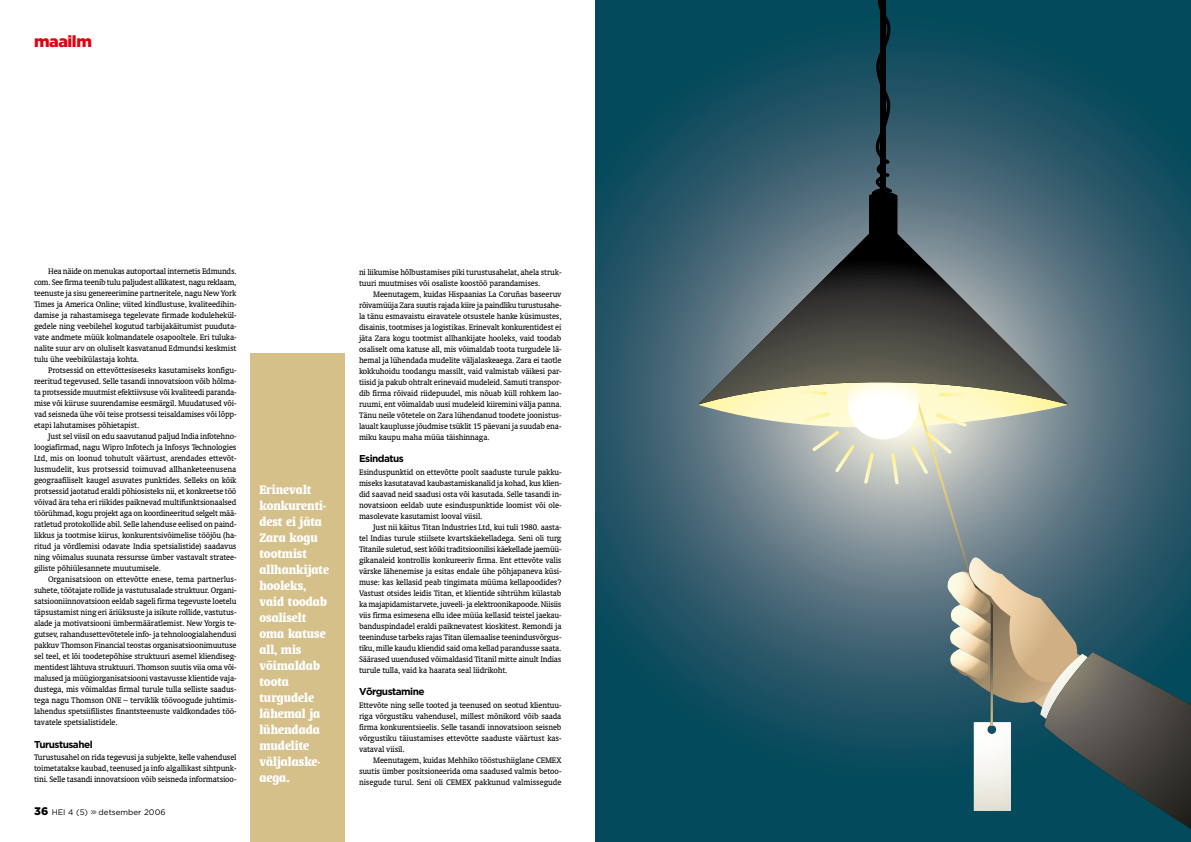
<style>
.page{position:relative;width:1191px;height:842px;background:#fff}
.page>*{position:absolute;margin:0;border:0;box-sizing:border-box;transform-origin:0 0}
.t1{font:900 16px "Gotham";letter-spacing:-.025em;color:#e30010}
.t2{font:700 condensed 14px/16px "Oranda BT";color:#fff}
.t3{font:700 10px "Gotham";letter-spacing:-.05em;color:#000}
.t4{font:9px/11px "Oranda BT";letter-spacing:-.015em;color:#000;text-align:justify}
.t5{font:8px "Gotham";color:#000}
.s1{font-weight:900;font-size:11px}
</style>
<div class="page">
<div style="left:251px;top:353px;width:94px;height:489px;background:#d4c088"></div>
<svg style="left:595px;top:0;width:596px;height:842px;background:#1e5465"></svg>
<svg style="left:869px;top:0;width:29px;height:219px;background:#183742"></svg>
<svg style="left:698px;top:219px;width:370px;height:100px;background:#56656d"></svg>
<svg style="left:698px;top:319px;width:493px;height:519px;background:#59747a"></svg>
<h1 class="t1" style="left:34px;top:32px;width:59px">maailm</h1>
<p class="t4" style="left:34px;top:266px;width:204px;text-indent:14px">Hea näide on menukas autoportaal internetis Edmunds. com. See firma teenib tulu paljudest allikatest, nagu reklaam, teenuste ja sisu genereerimine partneritele, nagu New York Times ja America Online; viited kindlustuse, kvaliteedihin&shy;damise ja rahastamisega tegelevate firmade kodulehekül&shy;gedele ning veebilehel kogutud tarbijakäitumist puuduta&shy;vate andmete müük kolmandatele osapooltele. Eri tuluka&shy;nalite suur arv on oluliselt kasvatanud Edmundsi keskmist tulu ühe veebikülastaja kohta.</p>
<p class="t4" style="left:34px;top:365px;width:204px;text-indent:14px">Protsessid on ettevõttesiseseks kasutamiseks konfigu&shy;reeritud tegevused. Selle tasandi innovatsioon võib hõlma&shy;ta protsesside muutmist efektiivsuse või kvaliteedi paranda&shy;mise või kiiruse suurendamise eesmärgil. Muudatused või&shy;vad seisneda ühe või teise protsessi teisaldamises või lõpp&shy;etapi lahutamises põhietapist.</p>
<p class="t4" style="left:34px;top:431px;width:204px;text-indent:14px">Just sel viisil on edu saavutanud paljud India infotehno&shy;loogiafirmad, nagu Wipro Infotech ja Infosys Technologies Ltd, mis on loonud tohutult väärtust, arendades ettevõt&shy;lusmudelit, kus protsessid toimuvad allhanketeenusena geograafiliselt kaugel asuvates punktides. Selleks on kõik protsessid jaotatud eraldi põhiosisteks nii, et konkreetse töö võivad ära teha eri riikides paiknevad multifunktsionaalsed töörühmad, kogu projekt aga on koordineeritud selgelt mää&shy;ratletud protokollide abil. Selle lahenduse eelised on paind&shy;likkus ja tootmise kiirus, konkurentsivõimelise tööjõu (ha&shy;ritud ja võrdlemisi odavate India spetsialistide) saadavus ning võimalus suunata ressursse ümber vastavalt stratee&shy;giliste põhiülesannete muutumisele.</p>
<p class="t4" style="left:34px;top:574px;width:204px;text-indent:14px">Organisatsioon on ettevõtte enese, tema partnerlus&shy;suhete, töötajate rollide ja vastutusalade struktuur. Organi&shy;satsiooniinnovatsioon eeldab sageli firma tegevuste loetelu täpsustamist ning eri äriüksuste ja isikute rollide, vastutus&shy;alade ja motivatsiooni ümbermääratlemist. New Yorgis te&shy;gutsev, rahandusettevõtetele info- ja tehnoloogialahendusi pakkuv Thomson Financial teostas organisatsioonimuutuse sel teel, et lõi toodetepõhise struktuuri asemel kliendiseg&shy;mentidest lähtuva struktuuri. Thomson suutis viia oma või&shy;malused ja müügiorganisatsiooni vastavusse klientide vaja&shy;dustega, mis võimaldas firmal turule tulla selliste saadus&shy;tega nagu Thomson ONE – terviklik töövoogude juhtimis&shy;lahendus spetsiifilistes finantsteenuste valdkondades töö&shy;tavatele spetsialistidele.</p>
<p class="t3" style="left:34px;top:738px;width:60px">Turustusahel</p>
<p class="t4" style="left:34px;top:752px;width:204px">Turustusahel on rida tegevusi ja subjekte, kelle vahendusel toimetatakse kaubad, teenused ja info algallikast sihtpunk&shy;tini. Selle tasandi innovatsioon võib seisneda informatsioo-</p>
<p class="t5" style="left:34px;top:808px;width:133px"><span class="s1">36</span> HEI 4 (5) &gt;&gt;&gt; detsember 2006</p>
<h2 class="t2" style="left:259px;top:481px;width:71px">Erinevalt konkurenti&shy;dest ei jäta<br>Zara kogu tootmist allhankijate hooleks, vaid toodab osaliselt oma katuse all, mis võimaldab toota turgudele lähemal ja lühendada mudelite väljalaske&shy;aega.</h2>
<p class="t4" style="left:359px;top:266px;width:204px">ni liikumise hõlbustamises piki turustusahelat, ahela struk&shy;tuuri muutmises või osaliste koostöö parandamises.</p>
<p class="t4" style="left:359px;top:288px;width:204px;text-indent:14px">Meenutagem, kuidas Hispaanias La Coruñas baseeruv rõivamüüja Zara suutis rajada kiire ja paindliku turustusahe&shy;la tänu esmavaistu eiravatele otsustele hanke küsimustes, disainis, tootmises ja logistikas. Erinevalt konkurentidest ei jäta Zara kogu tootmist allhankijate hooleks, vaid toodab osaliselt oma katuse all, mis võimaldab toota turgudele lä&shy;hemal ja lühendada mudelite väljalaskeaega. Zara ei taotle kokkuhoidu toodangu massilt, vaid valmistab väikesi par&shy;tiisid ja pakub ohtralt erinevaid mudeleid. Samuti transpor&shy;dib firma rõivaid riidepuudel, mis nõuab küll rohkem lao&shy;ruumi, ent võimaldab uusi mudeleid kiiremini välja panna.<br>Tänu neile võtetele on Zara lühendanud toodete joonistus&shy;laualt kauplusse jõudmise tsüklit 15 päevani ja suudab ena&shy;miku kaupu maha müüa täishinnaga.</p>
<p class="t3" style="left:359px;top:453px;width:46px">Esindatus</p>
<p class="t4" style="left:359px;top:466px;width:204px">Esinduspunktid on ettevõtte poolt saaduste turule pakku&shy;miseks kasutatavad kaubastamiskanalid ja kohad, kus klien&shy;did saavad neid saadusi osta või kasutada. Selle tasandi in&shy;novatsioon eeldab uute esinduspunktide loomist või ole&shy;masolevate kasutamist looval viisil.</p>
<p class="t4" style="left:359px;top:521px;width:204px;text-indent:14px">Just nii käitus Titan Industries Ltd, kui tuli 1980. aasta&shy;tel Indias turule stiilsete kvartskäekelladega. Seni oli turg Titanile suletud, sest kõiki traditsioonilisi käekellade jaemüü&shy;gikanaleid kontrollis konkureeriv firma. Ent ettevõte valis värske lähenemise ja esitas endale ühe põhjapaneva küsi&shy;muse: kas kellasid peab tingimata müüma kellapoodides?<br>Vastust otsides leidis Titan, et klientide sihtrühm külastab ka majapidamistarvete, juveeli- ja elektroonikapoode. Niisiis viis firma esimesena ellu idee müüa kellasid teistel jaekau&shy;banduspindadel eraldi paiknevatest kioskitest. Remondi ja teeninduse tarbeks rajas Titan ülemaalise teenindusvõrgus&shy;tiku, mille kaudu kliendid said oma kellad parandusse saata.<br>Säärased uuendused võimaldasid Titanil mitte ainult Indias turule tulla, vaid ka haarata seal liidrikoht.</p>
<p class="t3" style="left:359px;top:686px;width:67px">Võrgustamine</p>
<p class="t4" style="left:359px;top:699px;width:204px">Ettevõte ning selle tooted ja teenused on seotud klientuu&shy;riga võrgustiku vahendusel, millest mõnikord võib saada firma konkurentsieelis. Selle tasandi innovatsioon seisneb võrgustiku täiustamises ettevõtte saaduste väärtust kas&shy;vataval viisil.</p>
<p class="t4" style="left:359px;top:754px;width:204px;text-indent:14px">Meenutagem, kuidas Mehhiko tööstushiiglane CEMEX suutis ümber positsioneerida oma saadused valmis betoo&shy;nisegude turul. Seni oli CEMEX pakkunud valmissegude</p>
</div>
